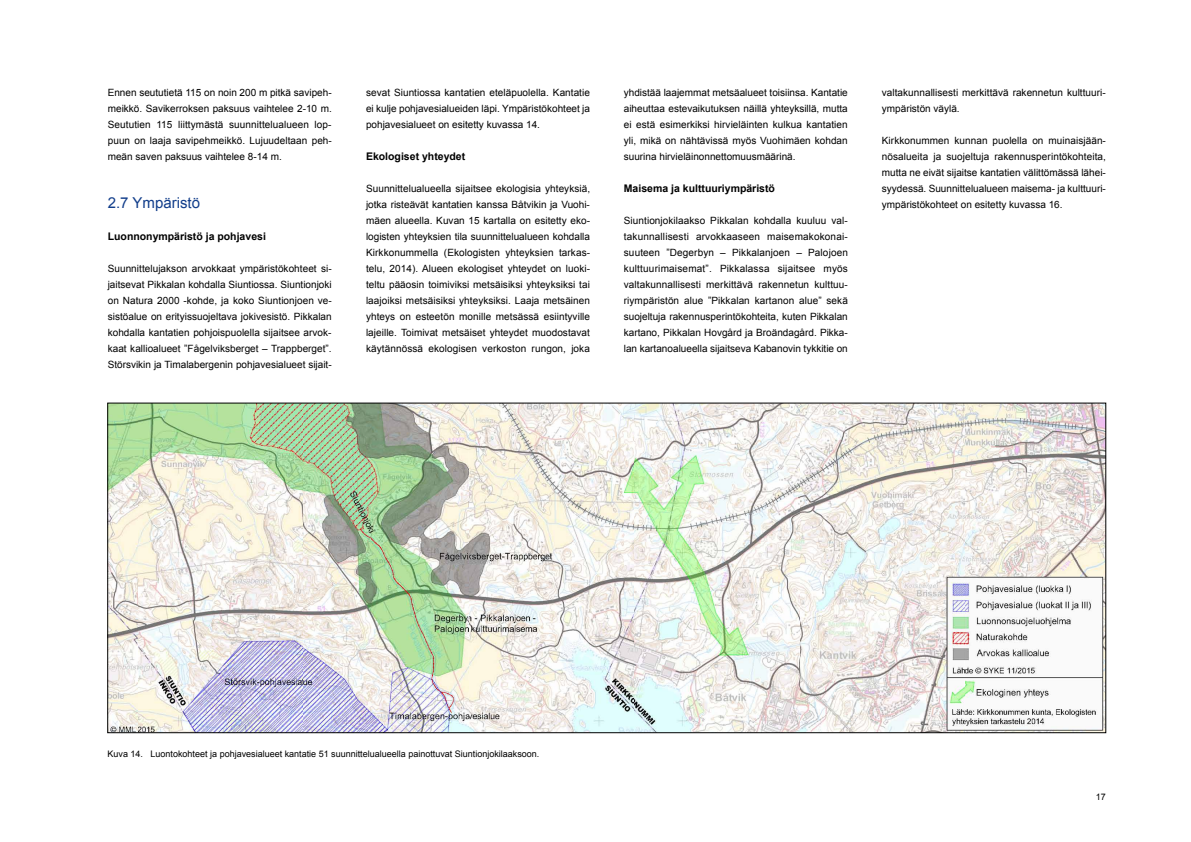
<style>
.page{position:relative;width:1191px;height:842px;background:#fff}
.page>*{position:absolute;margin:0;border:0;box-sizing:border-box;transform-origin:0 0}
.t1{font:15px "Arial";color:#123e8b}
.t2{font:700 10.5px "Arial";color:#000}
.t3{font:10px/16px "Arial";color:#000;text-align:justify}
.t4{font:9px "Arial";color:#000}
</style>
<div class="page">
<img style="left:110px;top:405px;width:994px;height:326px">
<p class="t3" style="left:108px;top:85px;width:226px">Ennen seututietä 115 on noin 200 m pitkä savipeh&shy;meikkö. Savikerroksen paksuus vaihtelee 2-10 m.<br>Seututien 115 liittymästä suunnittelualueen lop&shy;puun on laaja savipehmeikkö. Lujuudeltaan peh&shy;meän saven paksuus vaihtelee 8-14 m.</p>
<h1 class="t1" style="left:108px;top:193px;width:94px">2.7 Ympäristö</h1>
<p class="t2" style="left:108px;top:230px;width:160px">Luonnonympäristö ja pohjavesi</p>
<p class="t3" style="left:108px;top:261px;width:226px">Suunnittelujakson arvokkaat ympäristökohteet si&shy;jaitsevat Pikkalan kohdalla Siuntiossa. Siuntionjoki on Natura 2000 -kohde, ja koko Siuntionjoen ve&shy;sistöalue on erityissuojeltava jokivesistö. Pikkalan kohdalla kantatien pohjoispuolella sijaitsee arvok&shy;kaat kallioalueet ”Fågelviksberget – Trappberget”.<br>Störsvikin ja Timalabergenin pohjavesialueet sijait-</p>
<p class="t3" style="left:366px;top:85px;width:225px">sevat Siuntiossa kantatien eteläpuolella. Kantatie ei kulje pohjavesialueiden läpi. Ympäristökohteet ja pohjavesialueet on esitetty kuvassa 14.</p>
<p class="t2" style="left:366px;top:150px;width:101px">Ekologiset yhteydet</p>
<p class="t3" style="left:366px;top:181px;width:226px">Suunnittelualueella sijaitsee ekologisia yhteyksiä, jotka risteävät kantatien kanssa Båtvikin ja Vuohi&shy;mäen alueella. Kuvan 15 kartalla on esitetty eko&shy;logisten yhteyksien tila suunnittelualueen kohdalla Kirkkonummella (Ekologisten yhteyksien tarkas&shy;telu, 2014). Alueen ekologiset yhteydet on luoki&shy;teltu pääosin toimiviksi metsäisiksi yhteyksiksi tai laajoiksi metsäisiksi yhteyksiksi. Laaja metsäinen yhteys on esteetön monille metsässä esiintyville lajeille. Toimivat metsäiset yhteydet muodostavat käytännössä ekologisen verkoston rungon, joka</p>
<p class="t3" style="left:624px;top:85px;width:225px">yhdistää laajemmat metsäalueet toisiinsa. Kantatie aiheuttaa estevaikutuksen näillä yhteyksillä, mutta ei estä esimerkiksi hirvieläinten kulkua kantatien yli, mikä on nähtävissä myös Vuohimäen kohdan suurina hirvieläinonnettomuusmäärinä.</p>
<p class="t2" style="left:624px;top:182px;width:153px">Maisema ja kulttuuriympäristö</p>
<p class="t3" style="left:624px;top:213px;width:226px">Siuntionjokilaakso Pikkalan kohdalla kuuluu val&shy;takunnallisesti arvokkaaseen maisemakokonai&shy;suuteen ”Degerbyn – Pikkalanjoen – Palojoen kulttuurimaisemat”. Pikkalassa sijaitsee myös valtakunnallisesti merkittävä rakennetun kulttuu&shy;riympäristön alue ”Pikkalan kartanon alue” sekä suojeltuja rakennusperintökohteita, kuten Pikkalan kartano, Pikkalan Hovgård ja Broändagård. Pikka&shy;lan kartanoalueella sijaitseva Kabanovin tykkitie on</p>
<p class="t3" style="left:882px;top:85px;width:225px">valtakunnallisesti merkittävä rakennetun kulttuuri&shy;ympäristön väylä.</p>
<p class="t3" style="left:882px;top:133px;width:226px">Kirkkonummen kunnan puolella on muinaisjään&shy;nösalueita ja suojeltuja rakennusperintökohteita, mutta ne eivät sijaitse kantatien välittömässä lähei&shy;syydessä. Suunnittelualueen maisema- ja kulttuuri&shy;ympäristökohteet on esitetty kuvassa 16.</p>
<p class="t4" style="left:108px;top:748px;width:433px">Kuva 14. Luontokohteet ja pohjavesialueet kantatie 51 suunnittelualueella painottuvat Siuntionjokilaaksoon.</p>
<p class="t4" style="left:1096px;top:791px;width:12px">17</p>
</div>
